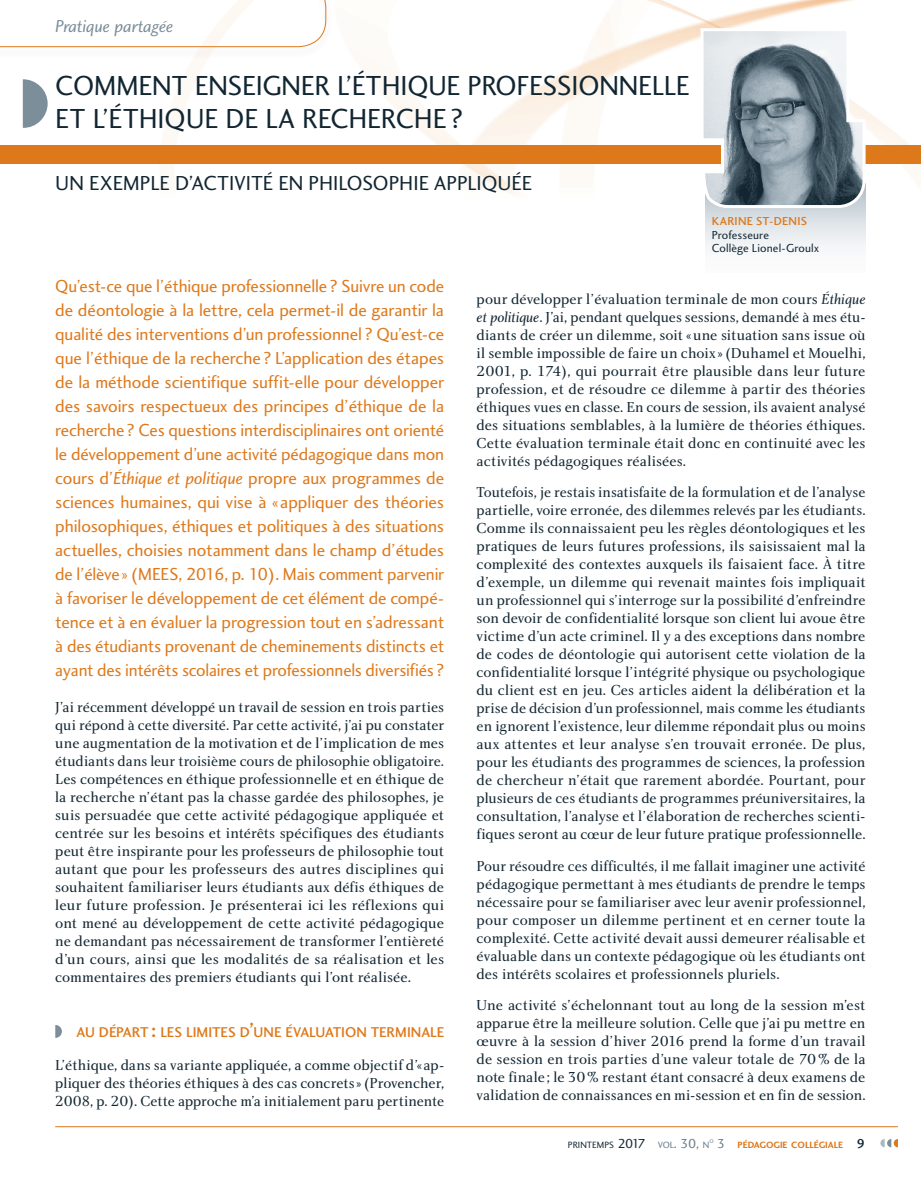
<style>
.page{position:relative;width:921px;height:1189px;background:#fff}
.page>*{position:absolute;margin:0;border:0;box-sizing:border-box;transform-origin:0 0}
.t1{font:28.5px/33px "Charlotte Sans Book Plain";letter-spacing:-.005em;color:#122632}
.Titre_secondaire{font:21px "Charlotte Sans Book Plain";color:#122632}
.Article__OK{font:18px/24px "Charlotte Sans Book Plain";letter-spacing:-.015em;color:#de791b;text-align:justify}
.t2{font:18px "Charlotte Sans Book Italic Plain";letter-spacing:-.015em;color:#7c8e9a}
.Article__OK-2{font:15px/18px "Charlotte Book Plain";letter-spacing:-.005em;color:#122632;text-align:justify}
.t3{font:14.7px "Charlotte Sans Medium Plain";letter-spacing:-.005em;color:#de791b}
.Photo{font:12px "Charlotte Sans Book Plain";letter-spacing:.01em;color:#122632}
.Photo-2{font:12px "Charlotte Sans Medium Plain";letter-spacing:.02em;color:#de791b}
.t4{font:9.45px "Charlotte Sans Book Plain";color:#122632}
.t5{font:9.45px "Charlotte Sans Bold Plain";color:#de791b}
.t6{font:5.55px "Charlotte Sans Book Plain";color:#687c88}
.s1{font-family:"Charlotte Sans Book Italic Plain"}
.s2{font-size:21px}
.s3{font-family:"Charlotte Book Italic Plain"}
.s4{font-size:13.5px}
.s5{color:#687c88}
.s6{font-size:13.5px;color:#687c88}
.s7{font-family:"Charlotte Sans Book Plain";font-size:13.5px;color:#687c88}
.s8{font-family:"Charlotte Sans Medium Plain";font-size:13.5px;color:#122632}
</style>
<div class="page">
<img style="left:0;top:0;width:921px;height:194px">
<div style="left:0;top:0;width:333px;height:59px;background:#122632;opacity:.45"></div>
<svg style="left:23px;top:79px;width:25px;height:49px"></svg>
<hr style="left:55px;top:1126px;width:843px;height:1px;background:#de791b">
<svg style="left:880px;top:1139px;width:18px;height:8px"></svg>
<div style="left:0;top:145px;width:921px;height:18px;background:#de791b"></div>
<svg style="left:55px;top:1025px;width:7px;height:13px"></svg>
<svg style="left:705px;top:210px;width:160px;height:39px"></svg>
<svg style="left:699px;top:27px;width:168px;height:183px"></svg>
<svg style="left:0;top:0;width:326px;height:47px"></svg>
<p class="t2" style="left:55px;top:16px;width:119px">Pratique partagée</p>
<p class="t1" style="left:55px;top:68px;width:636px">COMMENT ENSEIGNER L’ÉTHIQUE PROFESSIONNELLE<br>ET L’ÉTHIQUE DE LA RECHERCHE ?</p>
<p class="Titre_secondaire" style="left:55px;top:171px;width:478px">UN EXEMPLE D’ACTIVITÉ EN PHILOSOPHIE APPLIQUÉE</p>
<p class="Article__OK" style="left:55px;top:274px;width:390px">Qu’est-ce que l’éthique professionnelle ? Suivre un code de déontologie à la lettre, cela permet-il de garantir la qualité des interventions d’un professionnel ? Qu’est-ce que l’éthique de la recherche ? L’application des étapes de la méthode scientifique suffit-elle pour développer des savoirs respectueux des principes d’éthique de la recherche ? Ces questions interdisciplinaires ont orienté le développement d’une activité pédagogique dans mon cours d’<span class="s1">Éthique et politique</span> propre aux programmes de sciences humaines, qui vise à « appliquer des théories philosophiques, éthiques et politiques à des situations actuelles, choisies notamment dans le champ d’études de l’élève» (MEES, 2016, p. 10). Mais comment parvenir à favoriser le développement de cet élément de compé&shy;tence et à en évaluer la progression tout en s’adressant à des étudiants provenant de cheminements distincts et ayant des intérêts scolaires et professionnels diversifiés ?</p>
<p class="Article__OK-2" style="left:55px;top:698px;width:390px">J’ai récemment développé un travail de session en trois parties qui répond à cette diversité. Par cette activité, j’ai pu constater une augmentation de la motivation et de l’implication de mes étudiants dans leur troisième cours de philosophie obligatoire.<br>Les compétences en éthique professionnelle et en éthique de la recherche n’étant pas la chasse gardée des philosophes, je suis persuadée que cette activité pédagogique appliquée et centrée sur les besoins et intérêts spécifiques des étudiants peut être inspirante pour les professeurs de philosophie tout autant que pour les professeurs des autres disciplines qui souhaitent familiariser leurs étudiants aux défis éthiques de leur future profession. Je présenterai ici les réflexions qui ont mené au développement de cette activité pédagogique ne demandant pas nécessairement de transformer l’entièreté d’un cours, ainsi que les modalités de sa réalisation et les commentaires des premiers étudiants qui l’ont réalisée.</p>
<p class="t3" style="left:76px;top:1024px;width:369px">AU DÉPART <span class="s2">:</span> LES LIMITES D<span class="s2">’</span>UNE ÉVALUATION TERMINALE</p>
<p class="Article__OK-2" style="left:55px;top:1056px;width:390px">L’éthique, dans sa variante appliquée, a comme objectif d’« ap&shy;pliquer des théories éthiques à des cas concrets» (Provencher, 2008, p. 20). Cette approche m’a initialement paru pertinente</p>
<p class="Photo-2" style="left:711px;top:214px;width:97px">KARINE ST-DENIS</p>
<p class="Photo" style="left:711px;top:228px;width:59px">Professeure</p>
<p class="Photo" style="left:711px;top:241px;width:109px">Collège Lionel-Groulx</p>
<p class="Article__OK-2" style="left:476px;top:289px;width:390px">pour développer l’évaluation terminale de mon cours <span class="s3">Éthique et politique</span>. J’ai, pendant quelques sessions, demandé à mes étu&shy;diants de créer un dilemme, soit «une situation sans issue où il semble impossible de faire un choix » (Duhamel et Mouelhi, 2001, p. 174), qui pourrait être plausible dans leur future profession, et de résoudre ce dilemme à partir des théories éthiques vues en classe. En cours de session, ils avaient analysé des situations semblables, à la lumière de théories éthiques.<br>Cette évaluation terminale était donc en continuité avec les activités pédagogiques réalisées.</p>
<p class="Article__OK-2" style="left:476px;top:483px;width:390px">Toutefois, je restais insatisfaite de la formulation et de l’analyse partielle, voire erronée, des dilemmes relevés par les étudiants.<br>Comme ils connaissaient peu les règles déontologiques et les pratiques de leurs futures professions, ils saisissaient mal la complexité des contextes auxquels ils faisaient face. À titre d’exemple, un dilemme qui revenait maintes fois impliquait un professionnel qui s’interroge sur la possibilité d’enfreindre son devoir de confidentialité lorsque son client lui avoue être victime d’un acte criminel. Il y a des exceptions dans nombre de codes de déontologie qui autorisent cette violation de la confidentialité lorsque l’intégrité physique ou psychologique du client est en jeu. Ces articles aident la délibération et la prise de décision d’un professionnel, mais comme les étudiants en ignorent l’existence, leur dilemme répondait plus ou moins aux attentes et leur analyse s’en trouvait erronée. De plus, pour les étudiants des programmes de sciences, la profession de chercheur n’était que rarement abordée. Pourtant, pour plusieurs de ces étudiants de programmes préuniversitaires, la consultation, l’analyse et l’élaboration de recherches scienti&shy;fiques seront au cœur de leur future pratique professionnelle.</p>
<p class="Article__OK-2" style="left:476px;top:856px;width:390px">Pour résoudre ces difficultés, il me fallait imaginer une activité pédagogique permettant à mes étudiants de prendre le temps nécessaire pour se familiariser avec leur avenir professionnel, pour composer un dilemme pertinent et en cerner toute la complexité. Cette activité devait aussi demeurer réalisable et évaluable dans un contexte pédagogique où les étudiants ont des intérêts scolaires et professionnels pluriels.</p>
<p class="Article__OK-2" style="left:476px;top:996px;width:390px">Une activité s’échelonnant tout au long de la session m’est apparue être la meilleure solution. Celle que j’ai pu mettre en œuvre à la session d’hiver 2016 prend la forme d’un travail de session en trois parties d’une valeur totale de 70% de la note finale ; le 30% restant étant consacré à deux examens de validation de connaissances en mi-session et en fin de session.</p>
<p class="t4" style="left:568px;top:1139px;width:143px">PRINTEMPS <span class="s4">2017</span> <span class="s5">VOL</span><span class="s6">. 30,</span> <span class="s5">N</span></p>
<p class="t6" style="left:709px;top:1138px;width:6px">O</p>
<p class="t5" style="left:717px;top:1139px;width:149px"><span class="s7">3</span> PÉDAGOGIE COLLÉGIALE <span class="s8">9</span></p>
</div>
